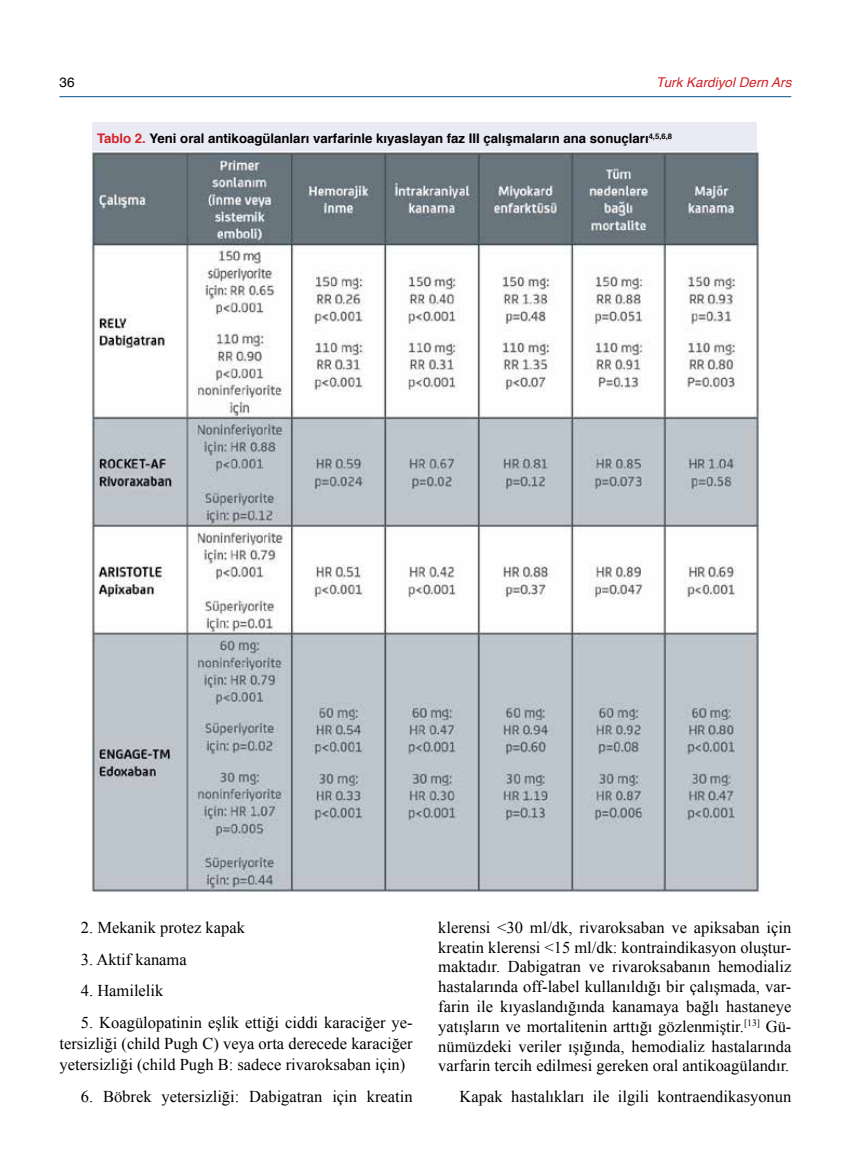
<style>
.page{position:relative;width:851px;height:1170px;background:#fff}
.page>*{position:absolute;margin:0;border:0;box-sizing:border-box;transform-origin:0 0}
.t1{font:16.5px/19.8px "Times New Roman";color:#000;text-align:justify}
.t2{font:italic 13.5px "Helvetica";color:#d2232a}
.t3{font:13.5px "Helvetica";color:#000}
.t4{font:700 13.2px "Helvetica";color:#000}
.s1{color:#d2232a}
</style>
<div class="page">
<div style="left:92px;top:123px;width:665px;height:34px;background:#e9eaf3"></div>
<hr style="left:59px;top:96px;width:732px;height:1px;background:#00508a">
<img style="left:90px;top:152px;width:670px;height:739px">
<p class="t3" style="left:60px;top:73px;width:17px">36</p>
<p class="t2" style="left:656px;top:71px;width:137px">Turk Kardiyol Dern Ars</p>
<p class="t4" style="left:97px;top:129px;width:576px"><span class="s1">Tablo 2.</span> Yeni oral antikoagülanları varfarinle kıyaslayan faz III çalışmaların ana sonuçları<sup>4,5,6,8</sup></p>
<p class="t1" style="left:81px;top:917px;width:166px">2. Mekanik protez kapak</p>
<p class="t1" style="left:81px;top:948px;width:107px">3. Aktif kanama</p>
<p class="t1" style="left:81px;top:980px;width:84px">4. Hamilelik</p>
<p class="t1" style="left:60px;top:1011px;width:354px;line-height:21.1px;text-indent:21px">5. Koagülopatinin eşlik ettiği ciddi karaciğer ye&shy;tersizliği (child Pugh C) veya orta derecede karaciğer yetersizliği (child Pugh B: sadece rivaroksaban için)</p>
<p class="t1" style="left:81px;top:1086px;width:333px">6. Böbrek yetersizliği: Dabigatran için kreatin</p>
<p class="t1" style="left:438px;top:917px;width:354px">klerensi &lt;30 ml/dk, rivaroksaban ve apiksaban için kreatin klerensi &lt;15 ml/dk: kontraindikasyon oluştur&shy;maktadır. Dabigatran ve rivaroksabanın hemodializ hastalarında off-label kullanıldığı bir çalışmada, var&shy;farin ile kıyaslandığında kanamaya bağlı hastaneye yatışların ve mortalitenin arttığı gözlenmiştir.<sup>[13]</sup> Gü&shy;nümüzdeki veriler ışığında, hemodializ hastalarında varfarin tercih edilmesi gereken oral antikoagülandır.</p>
<p class="t1" style="left:459px;top:1086px;width:333px">Kapak hastalıkları ile ilgili kontraendikasyonun</p>
</div>
